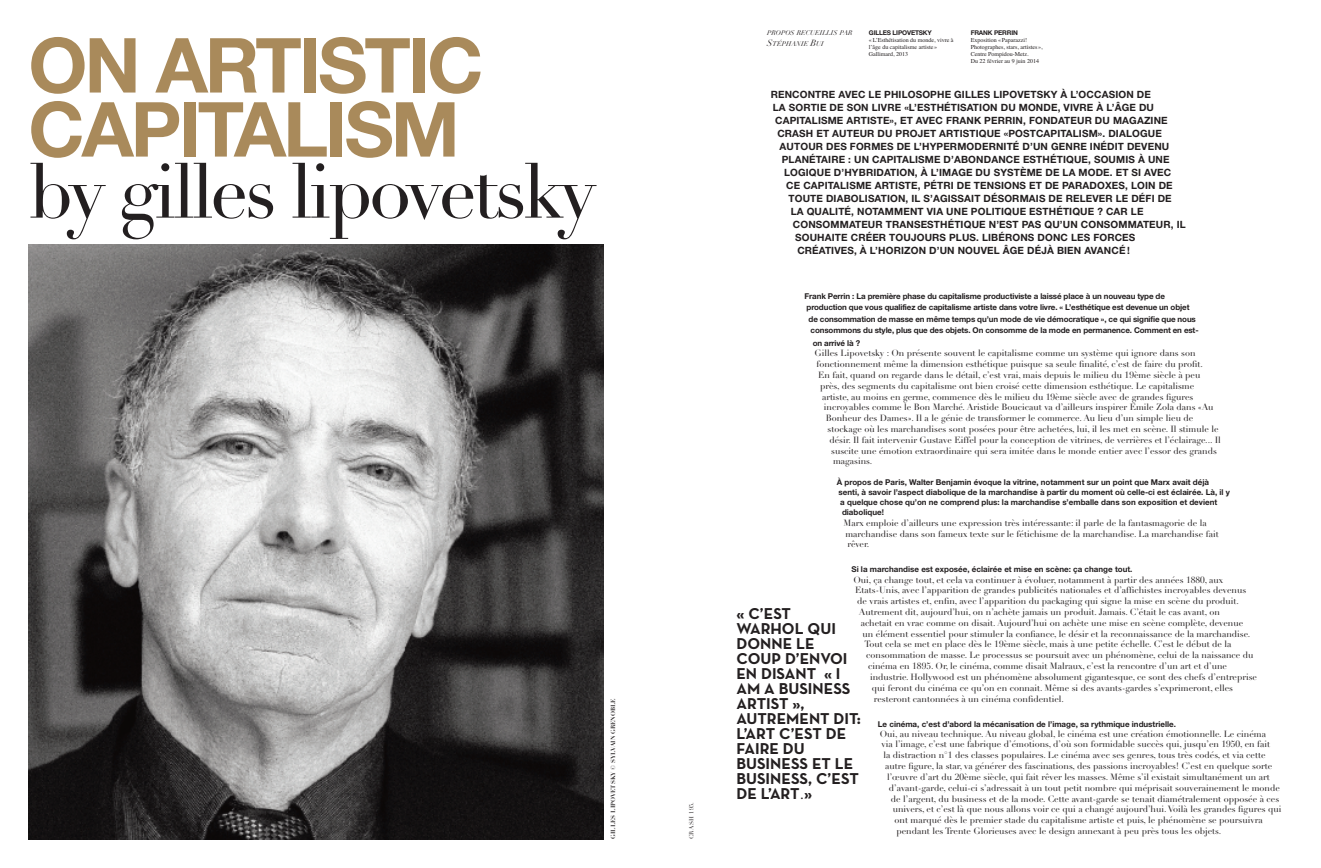
<style>
.page{position:relative;width:1321px;height:868px;background:#fff}
.page>*{position:absolute;margin:0;border:0;box-sizing:border-box;transform-origin:0 0}
.t1{font:700 76px/64px "Helvetica Neue";letter-spacing:-.04em;color:#a98a5b}
.t2{font:76px "Didot LT Std";letter-spacing:-.05em;color:#231f20}
.t3{font:700 16px/15px "Neutra Text";color:#231f20}
.t4{font:700 10px "Helvetica Neue";letter-spacing:.015em;color:#231f20}
.t5{font:9px/10.8px "Didot LT Std";color:#231f20}
.t6{font:700 8px "Helvetica Neue";color:#231f20}
.t7{font:italic 6.8px/10.8px "Didot LT Std";color:#231f20}
.t8{font:700 6.5px "Helvetica Neue";letter-spacing:-.025em;color:#231f20}
.t9{font:6px/7px "Times";color:#231f20}
.t10{font:700 6px "Didot LT Std";color:#231f20}
.t11{font:6px "Didot LT Std";letter-spacing:.05em;color:#231f20}
.s1{font-size:9px}
.s2{font-family:"Didot LT Std";font-weight:400}
</style>
<div class="page">
<img style="left:28px;top:244px;width:576px;height:595px">
<h1 class="t1" style="left:28px;top:29px;width:457px">ON ARTISTIC<br>CAPITALISM</h1>
<h1 class="t2" style="left:28px;top:163px;width:569px">by gilles lipovetsky</h1>
<p class="t10" style="left:611px;top:838px;width:141px;rotate:-90deg">GILLES LIPOVETSKY © SYLVAIN GRENOBLE</p>
<p class="t11" style="left:689px;top:839px;width:39px;rotate:-90deg">CRASH 195.</p>
<p class="t7" style="left:767px;top:28px;width:87px">PROPOS RECUEILLIS PAR<br><span class="s1">S</span>TÉPHANIE <span class="s1">B</span>UI</p>
<p class="t8" style="left:869px;top:27px;width:64px">GILLES LIPOVETSKY</p>
<p class="t8" style="left:971px;top:27px;width:49px">FRANK PERRIN</p>
<p class="t9" style="left:971px;top:36px;width:73px">Exposition «Paparazzi!<br>Photographes, stars, artistes »,<br>Centre Pompidou-Metz.<br>Du 22 février au 9 juin 2014</p>
<p class="t4" style="left:771px;top:85px;width:382px">RENCONTRE AVEC LE PHILOSOPHE GILLES LIPOVETSKY À L’OCCASION DE</p>
<p class="t4" style="left:773px;top:98px;width:383px">LA SORTIE DE SON LIVRE «L’ESTHÉTISATION DU MONDE, VIVRE À L’ÂGE DU</p>
<p class="t4" style="left:775px;top:111px;width:394px">CAPITALISME ARTISTE», ET AVEC FRANK PERRIN, FONDATEUR DU MAGAZINE</p>
<p class="t4" style="left:777px;top:124px;width:386px">CRASH ET AUTEUR DU PROJET ARTISTIQUE «POSTCAPITALISM». DIALOGUE</p>
<p class="t4" style="left:780px;top:137px;width:391px">AUTOUR DES FORMES DE L’HYPERMODERNITÉ D’UN GENRE INÉDIT DEVENU</p>
<p class="t4" style="left:782px;top:150px;width:389px">PLANÉTAIRE : UN CAPITALISME D’ABONDANCE ESTHÉTIQUE, SOUMIS À UNE</p>
<p class="t4" style="left:784px;top:163px;width:389px">LOGIQUE D’HYBRIDATION, À L’IMAGE DU SYSTÈME DE LA MODE. ET SI AVEC</p>
<p class="t4" style="left:786px;top:176px;width:388px">CE CAPITALISME ARTISTE, PÉTRI DE TENSIONS ET DE PARADOXES, LOIN DE</p>
<p class="t4" style="left:788px;top:189px;width:385px">TOUTE DIABOLISATION, IL S’AGISSAIT DÉSORMAIS DE RELEVER LE DÉFI DE</p>
<p class="t4" style="left:791px;top:202px;width:354px">LA QUALITÉ, NOTAMMENT VIA UNE POLITIQUE ESTHÉTIQUE ? CAR LE</p>
<p class="t4" style="left:793px;top:215px;width:394px">CONSOMMATEUR TRANSESTHÉTIQUE N’EST PAS QU’UN CONSOMMATEUR, IL</p>
<p class="t4" style="left:795px;top:228px;width:342px">SOUHAITE CRÉER TOUJOURS PLUS. LIBÉRONS DONC LES FORCES</p>
<p class="t4" style="left:797px;top:241px;width:334px">CRÉATIVES, À L’HORIZON D’UN NOUVEL ÂGE DÉJÀ BIEN AVANCÉ!</p>
<p class="t6" style="left:805px;top:289px;width:362px">Frank Perrin : La première phase du capitalisme productiviste a laissé place à un nouveau type de</p>
<p class="t6" style="left:807px;top:300px;width:384px">production que vous qualifiez de capitalisme artiste dans votre livre. « L’esthétique est devenue un objet</p>
<p class="t6" style="left:809px;top:312px;width:389px">de consommation de masse en même temps qu’un mode de vie démocratique », ce qui signifie que nous</p>
<p class="t6" style="left:810px;top:323px;width:390px">consommons du style, plus que des objets. On consomme de la mode en permanence. Comment en est-</p>
<p class="t6" style="left:813px;top:335px;width:49px">on arrivé là ?</p>
<p class="t5" style="left:815px;top:349px;width:382px">Gilles Lipovetsky : On présente souvent le capitalisme comme un système qui ignore dans son</p>
<p class="t5" style="left:816px;top:360px;width:388px">fonctionnement même la dimension esthétique puisque sa seule finalité, c’est de faire du profit.</p>
<p class="t5" style="left:818px;top:370px;width:384px">En fait, quand on regarde dans le détail, c’est vrai, mais depuis le milieu du 19ème siècle à peu</p>
<p class="t5" style="left:820px;top:381px;width:376px">près, des segments du capitalisme ont bien croisé cette dimension esthétique. Le capitalisme</p>
<p class="t5" style="left:822px;top:392px;width:373px">artiste, au moins en germe, commence dès le milieu du 19ème siècle avec de grandes figures</p>
<p class="t5" style="left:824px;top:403px;width:391px">incroyables comme le Bon Marché. Aristide Boucicaut va d’ailleurs inspirer Emile Zola dans «Au</p>
<p class="t5" style="left:826px;top:414px;width:369px">Bonheur des Dames». Il a le génie de transformer le commerce. Au lieu d’un simple lieu de</p>
<p class="t5" style="left:828px;top:424px;width:393px">stockage où les marchandises sont posées pour être achetées, lui, il les met en scène. Il stimule le</p>
<p class="t5" style="left:829px;top:435px;width:393px">désir. Il fait intervenir Gustave Eiffel pour la conception de vitrines, de verrières et l’éclairage... Il</p>
<p class="t5" style="left:831px;top:446px;width:387px">suscite une émotion extraordinaire qui sera imitée dans le monde entier avec l’essor des grands</p>
<p class="t5" style="left:833px;top:457px;width:41px">magasins.</p>
<p class="t6" style="left:837px;top:475px;width:374px">À propos de Paris, Walter Benjamin évoque la vitrine, notamment sur un point que Marx avait déjà</p>
<p class="t6" style="left:839px;top:485px;width:393px">senti, à savoir l’aspect diabolique de la marchandise à partir du moment où celle-ci est éclairée. Là, il y</p>
<p class="t6" style="left:840px;top:495px;width:378px">a quelque chose qu’on ne comprend plus: la marchandise s’emballe dans son exposition et devient</p>
<p class="t6" style="left:842px;top:505px;width:43px">diabolique!</p>
<p class="t5" style="left:844px;top:518px;width:377px">Marx emploie d’ailleurs une expression très intéressante: il parle de la fantasmagorie de la marchandise dans son fameux texte sur le fétichisme de la marchandise. La marchandise fait rêver.</p>
<p class="t6" style="left:851px;top:562px;width:283px">Si la marchandise est exposée, éclairée et mise en scène: ça change tout.</p>
<p class="t5" style="left:853px;top:575px;width:371px">Oui, ça change tout, et cela va continuer à évoluer, notamment à partir des années 1880, aux</p>
<p class="t5" style="left:855px;top:586px;width:392px">Etats-Unis, avec l’apparition de grandes publicités nationales et d’affichistes incroyables devenus</p>
<p class="t5" style="left:857px;top:596px;width:383px">de vrais artistes et, enfin, avec l’apparition du packaging qui signe la mise en scène du produit.</p>
<p class="t5" style="left:859px;top:607px;width:363px">Autrement dit, aujourd’hui, on n’achète jamais un produit. Jamais. C’était le cas avant, on</p>
<p class="t5" style="left:861px;top:618px;width:384px">achetait en vrac comme on disait. Aujourd’hui on achète une mise en scène complète, devenue</p>
<p class="t5" style="left:863px;top:629px;width:389px">un élément essentiel pour stimuler la confiance, le désir et la reconnaissance de la marchandise.</p>
<p class="t5" style="left:864px;top:640px;width:369px">Tout cela se met en place dès le 19ème siècle, mais à une petite échelle. C’est le début de la</p>
<p class="t5" style="left:866px;top:650px;width:389px">consommation de masse. Le processus se poursuit avec un phénomène, celui de la naissance du</p>
<p class="t5" style="left:868px;top:661px;width:360px">cinéma en 1895. Or, le cinéma, comme disait Malraux, c’est la rencontre d’un art et d’une</p>
<p class="t5" style="left:870px;top:672px;width:389px">industrie. Hollywood est un phénomène absolument gigantesque, ce sont des chefs d’entreprise</p>
<p class="t5" style="left:872px;top:683px;width:363px">qui feront du cinéma ce qu’on en connait. Même si des avants-gardes s’exprimeront, elles</p>
<p class="t5" style="left:874px;top:694px;width:192px">resteront cantonnées à un cinéma confidentiel.</p>
<p class="t6" style="left:878px;top:716px;width:300px">Le cinéma, c’est d’abord la mécanisation de l’image, sa rythmique industrielle.</p>
<p class="t5" style="left:880px;top:729px;width:388px">Oui, au niveau technique. Au niveau global, le cinéma est une création émotionnelle. Le cinéma</p>
<p class="t5" style="left:882px;top:740px;width:390px">via l’image, c’est une fabrique d’émotions, d’où son formidable succès qui, jusqu’en 1950, en fait</p>
<p class="t5" style="left:883px;top:750px;width:384px">la distraction n°1 des classes populaires. Le cinéma avec ses genres, tous très codés, et via cette</p>
<p class="t5" style="left:885px;top:761px;width:388px">autre figure, la star, va générer des fascinations, des passions incroyables! C’est en quelque sorte</p>
<p class="t5" style="left:887px;top:772px;width:384px">l’œuvre d’art du 20ème siècle, qui fait rêver les masses. Même s’il existait simultanément un art</p>
<p class="t5" style="left:889px;top:783px;width:392px">d’avant-garde, celui-ci s’adressait à un tout petit nombre qui méprisait souverainement le monde</p>
<p class="t5" style="left:891px;top:794px;width:390px">de l’argent, du business et de la mode. Cette avant-garde se tenait diamétralement opposée à ces</p>
<p class="t5" style="left:893px;top:804px;width:390px">univers, et c’est là que nous allons voir ce qui a changé aujourd’hui.Voilà les grandes figures qui</p>
<p class="t5" style="left:894px;top:815px;width:370px">ont marqué dès le premier stade du capitalisme artiste et puis, le phénomène se poursuivra</p>
<p class="t5" style="left:896px;top:826px;width:326px">pendant les Trente Glorieuses avec le design annexant à peu près tous les objets.</p>
<p class="t9" style="left:869px;top:36px;width:86px">«L’Esthétisation du monde, vivre à l’âge du capitalisme artiste»<br>Gallimard, 2013</p>
<h2 class="t3" style="left:736px;top:605px;width:126px">« C’EST<br>WARHOL QUI<br>DONNE LE<br>COUP D’ENVOI<br>EN DISANT « I<br>AM A BUSINESS<br>ARTIST »,<br>AUTREMENT DIT:<br>L’ART C’EST DE<br>FAIRE DU<br>BUSINESS ET LE<br>BUSINESS, C’EST<br>DE L’ART<span class="s2">.</span>»</h2>
</div>
